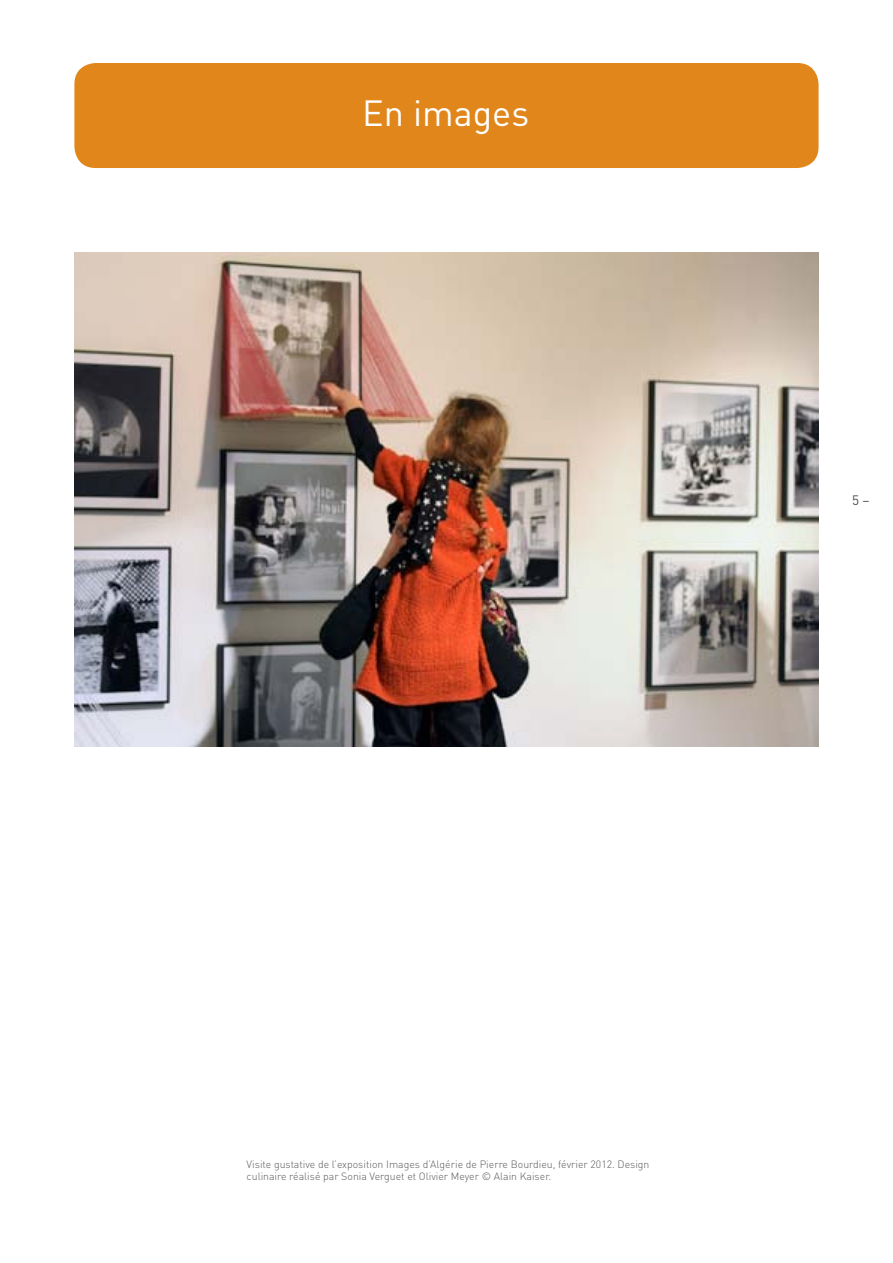
<style>
.page{position:relative;width:893px;height:1263px;background:#fff}
.page>*{position:absolute;margin:0;border:0;box-sizing:border-box;transform-origin:0 0}
.t1{font:36px "DIN";color:#fff}
.t2{font:13.5px "DIN";color:#4d4d4f}
.t3{font:300 10.5px/12.6px "DIN";color:#58595b}
</style>
<div class="page">
<img style="left:74px;top:252px;width:745px;height:494px">
<div style="left:74px;top:63px;width:745px;height:105px;background:#e0861b;border-radius:21px"></div>
<h1 class="t1" style="left:362px;top:91px;width:168px">En images</h1>
<p class="t2" style="left:852px;top:491px;width:19px">5 –</p>
<p class="t3" style="left:247px;top:1157px;width:404px">Visite gustative de l’exposition Images d’Algérie de Pierre Bourdieu, février 2012. Design culinaire réalisé par Sonia Verguet et Olivier Meyer © Alain Kaiser.</p>
</div>
